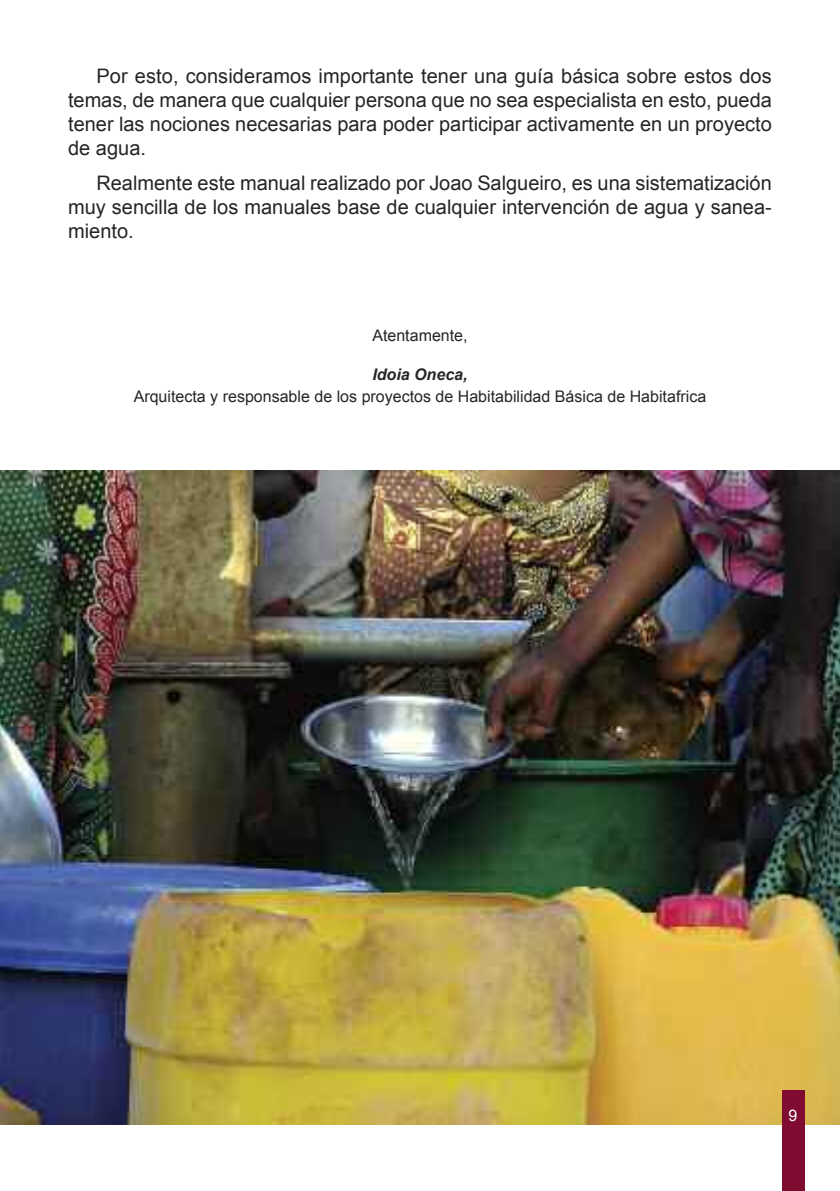
<style>
.page{position:relative;width:840px;height:1191px;background:#fff}
.page>*{position:absolute;margin:0;border:0;box-sizing:border-box;transform-origin:0 0}
.t1{font:20px/24px "Arial";color:#272627;text-align:justify}
.t2{font:16px "Arial";color:#272627}
.t3{font:italic 700 16px "Arial";color:#272627}
.t4{font:16px "Arial";color:#fff}
</style>
<div class="page">
<img style="left:0;top:470px;width:839px;height:654px">
<div style="left:781px;top:1090px;width:22px;height:101px;background:#7f0b31"></div>
<p class="t1" style="left:68px;top:64px;width:704px;text-indent:28px">Por esto, consideramos importante tener una guía básica sobre estos dos temas, de manera que cualquier persona que no sea especialista en esto, pueda tener las nociones necesarias para poder participar activamente en un proyecto de agua.</p>
<p class="t1" style="left:68px;top:171px;width:704px;text-indent:28px">Realmente este manual realizado por Joao Salgueiro, es una sistematización muy sencilla de los manuales base de cualquier intervención de agua y sanea&shy;miento.</p>
<p class="t2" style="left:372px;top:327px;width:97px">Atentamente,</p>
<p class="t3" style="left:372px;top:365px;width:97px">Idoia Oneca,</p>
<p class="t2" style="left:134px;top:387px;width:573px">Arquitecta y responsable de los proyectos de Habitabilidad Básica de Habitafrica</p>
<p class="t4" style="left:788px;top:1106px;width:10px">9</p>
</div>
